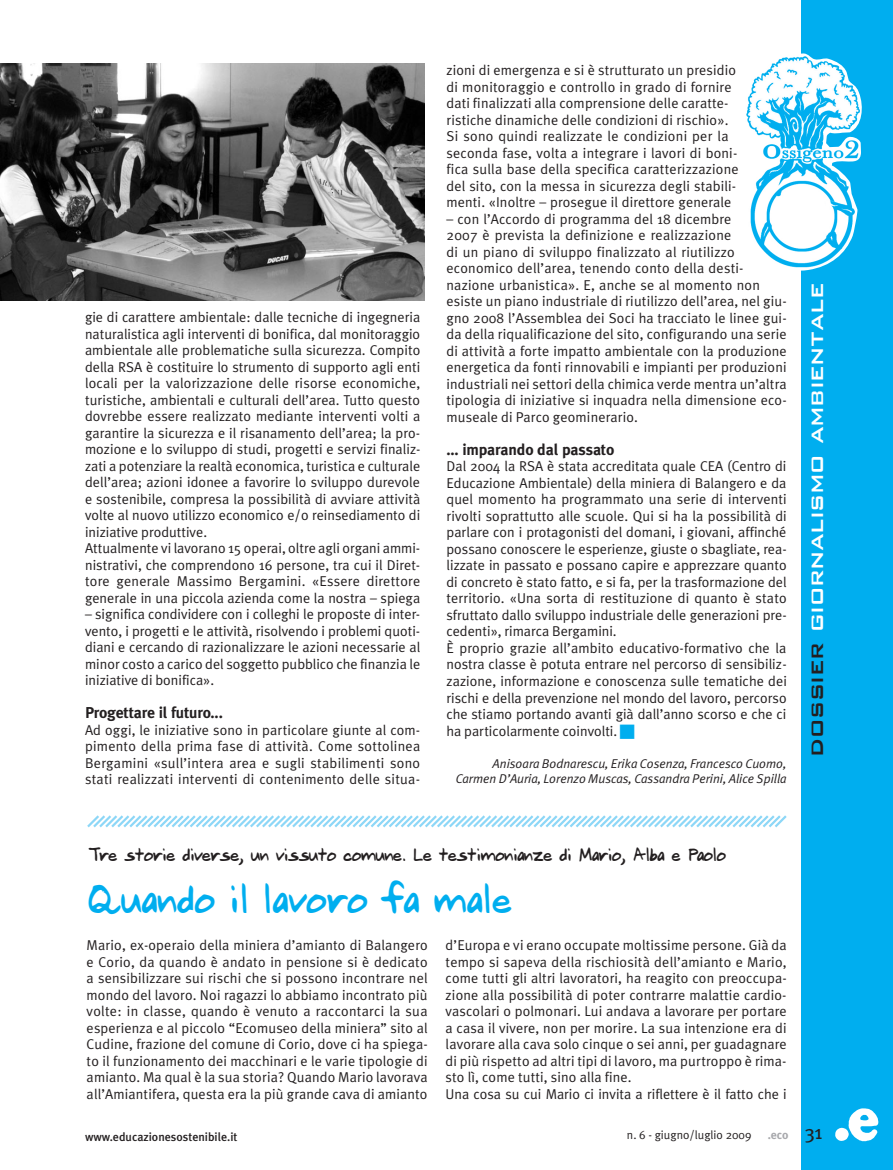
<style>
.page{position:relative;width:893px;height:1170px;background:#fff}
.page>*{position:absolute;margin:0;border:0;box-sizing:border-box;transform-origin:0 0}
.t1{font:36px "Mook";color:#00aeef}
.t2{font:500 27px "Bank Gothic";letter-spacing:-.01em;color:#fff}
.t3{font:16.5px "Mook";letter-spacing:-.025em;color:#231f20}
.t4{font:700 15.75px "Meta Plus";letter-spacing:-.01em;color:#231f20}
.t5{font:14.25px/16.5px "Meta Plus Normal";letter-spacing:.01em;color:#231f20}
.t6{font:italic 12.75px/15px "Meta Plus Normal";color:#231f20;text-align:right}
.t7{font:500 12px "Meta Plus";color:#231f20}
.t8{font:12px "Meta Plus Normal";color:#231f20}
.t9{font:700 12px "Meta Plus";color:#a8a9ad}
.s1{color:#231f20}
.s2{font-weight:400;font-size:19.5px;color:#231f20}
</style>
<div class="page">
<div style="left:801px;top:0;width:92px;height:1169px;background:#00aeef"></div>
<img style="left:849px;top:1108px;width:13px;height:30px">
<img style="left:746px;top:53px;width:116px;height:217px">
<img style="left:0;top:64px;width:424px;height:236px">
<svg style="left:87px;top:815px;width:700px;height:13px"></svg>
<p class="t5" style="left:85px;top:309px;width:337px">gie di carattere ambientale: dalle tecniche di ingegneria naturalistica agli interventi di bonifica, dal monitoraggio ambientale alle problematiche sulla sicurezza. Compito della RSA è costituire lo strumento di supporto agli enti locali per la valorizzazione delle risorse economiche, turistiche, ambientali e culturali dell’area. Tutto questo dovrebbe essere realizzato mediante interventi volti a garantire la sicurezza e il risanamento dell’area; la pro&shy;mozione e lo sviluppo di studi, progetti e servizi finaliz&shy;zati a potenziare la realtà economica, turistica e culturale dell’area; azioni idonee a favorire lo sviluppo durevole e sostenibile, compresa la possibilità di avviare attività volte al nuovo utilizzo economico e/o reinsediamento di iniziative produttive.<br>Attualmente vi lavorano 15 operai, oltre agli organi ammi&shy;nistrativi, che comprendono 16 persone, tra cui il Diret&shy;tore generale Massimo Bergamini. «Essere direttore generale in una piccola azienda come la nostra – spiega</p>
<p class="t5" style="left:85px;top:606px;width:337px;text-align:justify">– significa condividere con i colleghi le proposte di inter&shy;vento, i progetti e le attività, risolvendo i problemi quoti&shy;diani e cercando di razionalizzare le azioni necessarie al minor costo a carico del soggetto pubblico che finanzia le iniziative di bonifica».</p>
<p class="t4" style="left:85px;top:703px;width:139px">Progettare il futuro...</p>
<p class="t5" style="left:85px;top:721px;width:337px;text-align:justify">Ad oggi, le iniziative sono in particolare giunte al com&shy;pimento della prima fase di attività. Come sottolinea Bergamini «sull’intera area e sugli stabilimenti sono stati realizzati interventi di contenimento delle situa-</p>
<p class="t5" style="left:446px;top:62px;width:294px">zioni di emergenza e si è strutturato un presidio di monitoraggio e controllo in grado di fornire dati finalizzati alla comprensione delle caratte&shy;ristiche dinamiche delle condizioni di rischio».<br>Si sono quindi realizzate le condizioni per la seconda fase, volta a integrare i lavori di boni&shy;fica sulla base della specifica caratterizzazione del sito, con la messa in sicurezza degli stabili&shy;menti. «Inoltre – prosegue il direttore generale</p>
<p class="t5" style="left:446px;top:210px;width:342px">– con l’Accordo di programma del 18 dicembre<br>2007 è prevista la definizione e realizzazione<br>di un piano di sviluppo finalizzato al riutilizzo economico dell’area, tenendo conto della desti&shy;nazione urbanistica». E, anche se al momento non esiste un piano industriale di riutilizzo dell’area, nel giu&shy;gno 2008 l’Assemblea dei Soci ha tracciato le linee gui&shy;da della riqualificazione del sito, configurando una serie di attività a forte impatto ambientale con la produzione energetica da fonti rinnovabili e impianti per produzioni industriali nei settori della chimica verde mentra un’altra tipologia di iniziative si inquadra nella dimensione eco&shy;museale di Parco geominerario.</p>
<p class="t4" style="left:446px;top:440px;width:169px">... imparando dal passato</p>
<p class="t5" style="left:446px;top:458px;width:342px">Dal 2004 la RSA è stata accreditata quale CEA (Centro di Educazione Ambientale) della miniera di Balangero e da quel momento ha programmato una serie di interventi rivolti soprattutto alle scuole. Qui si ha la possibilità di parlare con i protagonisti del domani, i giovani, affinché possano conoscere le esperienze, giuste o sbagliate, rea&shy;lizzate in passato e possano capire e apprezzare quanto di concreto è stato fatto, e si fa, per la trasformazione del territorio. «Una sorta di restituzione di quanto è stato sfruttato dallo sviluppo industriale delle generazioni pre&shy;cedenti», rimarca Bergamini.<br>È proprio grazie all’ambito educativo-formativo che la nostra classe è potuta entrare nel percorso di sensibiliz&shy;zazione, informazione e conoscenza sulle tematiche dei rischi e della prevenzione nel mondo del lavoro, percorso che stiamo portando avanti già dall’anno scorso e che ci ha particolarmente coinvolti.</p>
<p class="t6" style="left:456px;top:755px;width:332px">Anisoara Bodnarescu, Erika Cosenza, Francesco Cuomo,<br>Carmen D’Auria, Lorenzo Muscas, Cassandra Perini, Alice Spilla</p>
<p class="t3" style="left:88px;top:844px;width:640px">Tre storie diverse, un vissuto comune. Le testimonianze di Mario, Alba e Paolo</p>
<h1 class="t1" style="left:87px;top:876px;width:426px">Quando il lavoro fa male</h1>
<p class="t5" style="left:87px;top:936px;width:343px;text-align:justify">Mario, ex-operaio della miniera d’amianto di Balangero e Corio, da quando è andato in pensione si è dedicato a sensibilizzare sui rischi che si possono incontrare nel mondo del lavoro. Noi ragazzi lo abbiamo incontrato più volte: in classe, quando è venuto a raccontarci la sua esperienza e al piccolo “Ecomuseo della miniera” sito al Cudine, frazione del comune di Corio, dove ci ha spiega&shy;to il funzionamento dei macchinari e le varie tipologie di amianto. Ma qual è la sua storia? Quando Mario lavorava all’Amiantifera, questa era la più grande cava di amianto</p>
<p class="t5" style="left:446px;top:936px;width:343px">d’Europa e vi erano occupate moltissime persone. Già da tempo si sapeva della rischiosità dell’amianto e Mario, come tutti gli altri lavoratori, ha reagito con preoccupa&shy;zione alla possibilità di poter contrarre malattie cardio&shy;vascolari o polmonari. Lui andava a lavorare per portare a casa il vivere, non per morire. La sua intenzione era di lavorare alla cava solo cinque o sei anni, per guadagnare di più rispetto ad altri tipi di lavoro, ma purtroppo è rima&shy;sto lì, come tutti, sino alla fine.<br>Una cosa su cui Mario ci invita a riflettere è il fatto che i</p>
<h2 class="t2" style="left:795px;top:756px;width:475px;rotate:-90deg"><span class="s1">dossier</span> giornalismo ambientale</h2>
<p class="t7" style="left:85px;top:1129px;width:154px">www.educazionesostenibile.it</p>
<p class="t8" style="left:627px;top:1128px;width:126px">n. 6 - giugno/luglio 2009</p>
<p class="t9" style="left:768px;top:1128px;width:56px">.eco <span class="s2">31</span></p>
</div>
